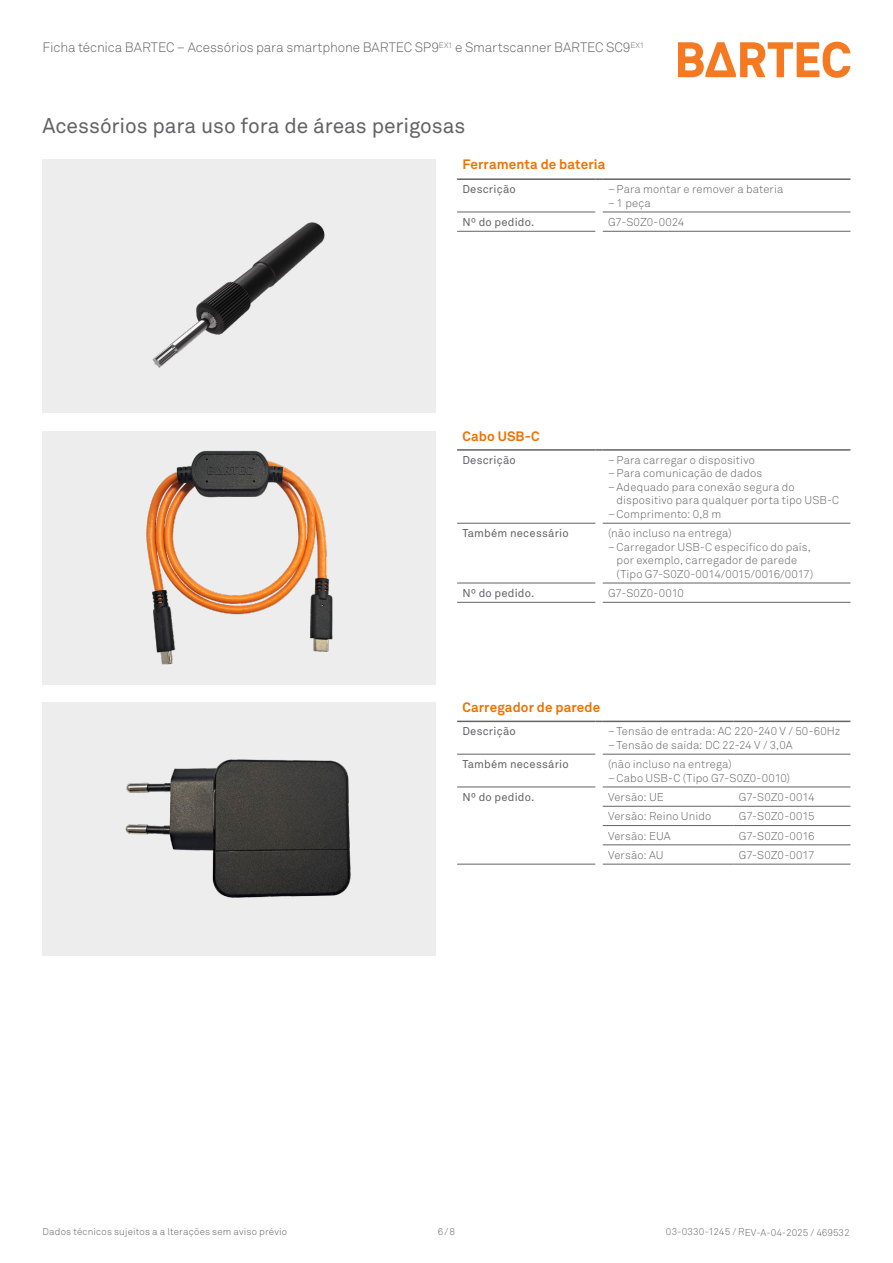
<style>
.page{position:relative;width:893px;height:1263px;background:#fff}
.page>*{position:absolute;margin:0;border:0;box-sizing:border-box;transform-origin:0 0}
._02_Subheadline_14{font:21px "Akkurat Pro";letter-spacing:-.005em;color:#636366}
.t1{font:300 13.5px "Akkurat Pro";letter-spacing:-.01em;color:#636366}
.Tab_01_Headline_9{font:700 13.5px "Akkurat Pro";letter-spacing:.01em;color:#ef7100}
.Paragraph_Style_1{font:300 11.25px/13.5px "Akkurat Pro";letter-spacing:.01em;color:#636366}
.Tab_03_Copy_7_5{font:300 11.25px "Akkurat Pro";color:#636366}
.Tab_03_Copy_Legend_7_5{font:11.25px "Akkurat Pro";letter-spacing:.015em;color:#636366}
.t2{font:300 9.75px "Akkurat Pro";letter-spacing:.015em;color:#636366}
</style>
<div class="page">
<svg style="left:678px;top:42px;width:172px;height:36px"></svg>
<div style="left:43px;top:431px;width:393px;height:253px;background:#ededee"></div>
<div style="left:43px;top:160px;width:393px;height:253px;background:#ededee"></div>
<div style="left:43px;top:702px;width:393px;height:253px;background:#ededee"></div>
<img style="left:152px;top:222px;width:173px;height:146px">
<hr style="left:457px;top:231px;width:138px;height:1px;background:#636366">
<hr style="left:603px;top:178px;width:247px;height:2px;background:#636366">
<hr style="left:603px;top:212px;width:247px;height:1px;background:#636366">
<hr style="left:603px;top:231px;width:247px;height:1px;background:#636366">
<svg style="left:457px;top:178px;width:146px;height:53px"></svg>
<hr style="left:603px;top:721px;width:130px;height:1px;background:#636366">
<hr style="left:733px;top:721px;width:117px;height:1px;background:#636366">
<hr style="left:603px;top:754px;width:130px;height:1px;background:#636366">
<hr style="left:733px;top:754px;width:117px;height:1px;background:#636366">
<hr style="left:603px;top:786px;width:130px;height:1px;background:#636366">
<hr style="left:733px;top:786px;width:117px;height:1px;background:#636366">
<hr style="left:603px;top:806px;width:130px;height:1px;background:#636366">
<hr style="left:733px;top:806px;width:117px;height:1px;background:#636366">
<hr style="left:603px;top:825px;width:130px;height:1px;background:#636366">
<hr style="left:733px;top:825px;width:117px;height:1px;background:#636366">
<hr style="left:603px;top:844px;width:130px;height:1px;background:#636366">
<hr style="left:733px;top:844px;width:117px;height:1px;background:#636366">
<hr style="left:603px;top:864px;width:130px;height:1px;background:#636366">
<hr style="left:733px;top:864px;width:117px;height:1px;background:#636366">
<svg style="left:457px;top:721px;width:146px;height:143px"></svg>
<hr style="left:457px;top:754px;width:138px;height:1px;background:#636366">
<hr style="left:457px;top:786px;width:138px;height:1px;background:#636366">
<hr style="left:457px;top:864px;width:138px;height:1px;background:#636366">
<img style="left:125px;top:759px;width:226px;height:139px">
<hr style="left:457px;top:602px;width:138px;height:1px;background:#636366">
<hr style="left:603px;top:449px;width:247px;height:2px;background:#636366">
<hr style="left:603px;top:523px;width:247px;height:1px;background:#636366">
<hr style="left:603px;top:583px;width:247px;height:1px;background:#636366">
<hr style="left:603px;top:602px;width:247px;height:1px;background:#636366">
<svg style="left:457px;top:449px;width:146px;height:153px"></svg>
<hr style="left:457px;top:523px;width:138px;height:1px;background:#636366">
<img style="left:146px;top:450px;width:187px;height:215px">
<p class="t1" style="left:43px;top:39px;width:603px">Ficha técnica BARTEC – Acessórios para smartphone BARTEC SP9<sup>EX1</sup> e Smartscanner BARTEC SC9<sup>EX1</sup></p>
<p class="_02_Subheadline_14" style="left:43px;top:113px;width:424px">Acessórios para uso fora de áreas perigosas</p>
<p class="Tab_01_Headline_9" style="left:462px;top:156px;width:144px">Ferramenta de bateria</p>
<p class="Tab_03_Copy_Legend_7_5" style="left:462px;top:183px;width:55px">Descrição</p>
<p class="Paragraph_Style_1" style="left:608px;top:182px;width:177px">–Para montar e remover a bateria</p>
<p class="Paragraph_Style_1" style="left:608px;top:196px;width:44px">–1 peça</p>
<p class="Tab_03_Copy_Legend_7_5" style="left:462px;top:215px;width:73px">Nº do pedido.</p>
<p class="Tab_03_Copy_7_5" style="left:608px;top:215px;width:78px">G7-S0Z0-0024</p>
<p class="Tab_01_Headline_9" style="left:462px;top:427px;width:79px">Cabo USB-C</p>
<p class="Tab_03_Copy_Legend_7_5" style="left:462px;top:453px;width:55px">Descrição</p>
<p class="Paragraph_Style_1" style="left:608px;top:453px;width:148px">–Para carregar o dispositivo</p>
<p class="Paragraph_Style_1" style="left:608px;top:467px;width:156px">–Para comunicação de dados</p>
<p class="Paragraph_Style_1" style="left:617px;top:480px;width:224px;text-indent:-9px">–Adequado para conexão segura do dispositivo para qualquer porta tipo USB-C</p>
<p class="Paragraph_Style_1" style="left:608px;top:507px;width:115px">–Comprimento: 0,8 m</p>
<p class="Tab_03_Copy_Legend_7_5" style="left:462px;top:527px;width:108px">Também necessário</p>
<p class="Paragraph_Style_1" style="left:608px;top:526px;width:125px">(não incluso na entrega)</p>
<p class="Paragraph_Style_1" style="left:617px;top:540px;width:198px;text-indent:-9px">–Carregador USB-C específico do país, por exemplo, carregador de parede (Tipo G7-S0Z0-0014/0015/0016/0017)</p>
<p class="Tab_03_Copy_Legend_7_5" style="left:462px;top:586px;width:73px">Nº do pedido.</p>
<p class="Tab_03_Copy_7_5" style="left:608px;top:586px;width:77px">G7-S0Z0-0010</p>
<p class="Tab_01_Headline_9" style="left:462px;top:698px;width:139px">Carregador de parede</p>
<p class="Tab_03_Copy_Legend_7_5" style="left:462px;top:725px;width:55px">Descrição</p>
<p class="Paragraph_Style_1" style="left:608px;top:725px;width:234px">–Tensão de entrada: AC 220-240 V / 50-60Hz</p>
<p class="Paragraph_Style_1" style="left:608px;top:738px;width:186px">–Tensão de saída: DC 22-24 V / 3,0A</p>
<p class="Tab_03_Copy_Legend_7_5" style="left:462px;top:758px;width:108px">Também necessário</p>
<p class="Paragraph_Style_1" style="left:608px;top:757px;width:125px">(não incluso na entrega)</p>
<p class="Paragraph_Style_1" style="left:608px;top:771px;width:184px">–Cabo USB-C (Tipo G7-S0Z0-0010)</p>
<p class="Tab_03_Copy_Legend_7_5" style="left:462px;top:790px;width:73px">Nº do pedido.</p>
<p class="Tab_03_Copy_7_5" style="left:608px;top:790px;width:57px">Versão: UE</p>
<p class="Tab_03_Copy_7_5" style="left:739px;top:790px;width:77px">G7-S0Z0-0014</p>
<p class="Tab_03_Copy_7_5" style="left:608px;top:810px;width:105px">Versão: Reino Unido</p>
<p class="Tab_03_Copy_7_5" style="left:739px;top:810px;width:77px">G7-S0Z0-0015</p>
<p class="Tab_03_Copy_7_5" style="left:608px;top:829px;width:64px">Versão: EUA</p>
<p class="Tab_03_Copy_7_5" style="left:739px;top:829px;width:77px">G7-S0Z0-0016</p>
<p class="Tab_03_Copy_7_5" style="left:608px;top:848px;width:57px">Versão: AU</p>
<p class="Tab_03_Copy_7_5" style="left:739px;top:848px;width:77px">G7-S0Z0-0017</p>
<p class="t2" style="left:43px;top:1226px;width:246px">Dados técnicos sujeitos a a lterações sem aviso prévio</p>
<p class="t2" style="left:438px;top:1226px;width:19px">6/8</p>
<p class="t2" style="left:666px;top:1226px;width:185px">03-0330-1245 / REV-A-04-2025 / 469532</p>
</div>
